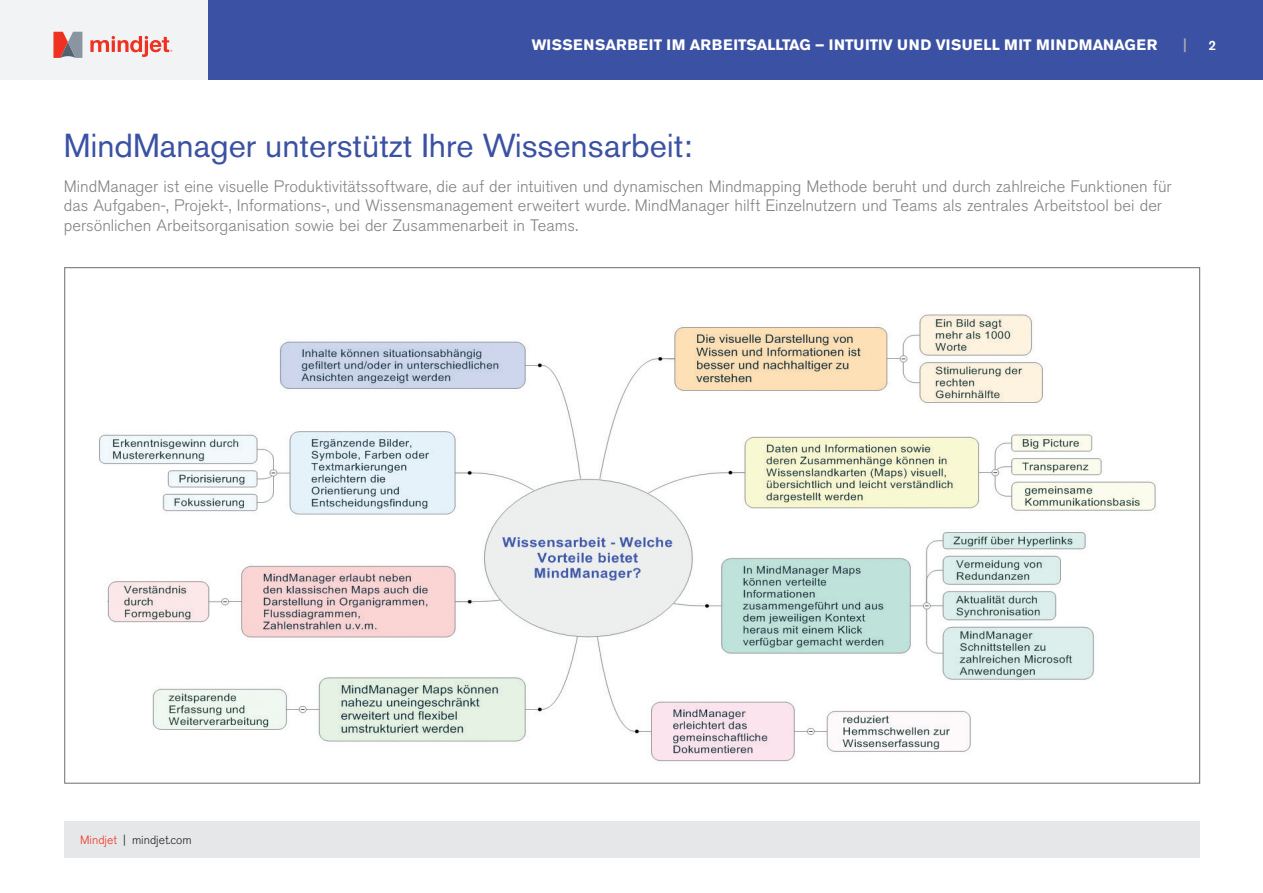
<style>
.page{position:relative;width:1263px;height:893px;background:#fff}
.page>*{position:absolute;margin:0;border:0;box-sizing:border-box;transform-origin:0 0}
.t1{font:33px "Akzidenz Grotesk BE";color:#3b51a3}
.t2{font:300 16.5px/19.5px "Akzidenz Grotesk BE";color:#808285}
.t3{font:700 15px "Akzidenz Grotesk BE";letter-spacing:.02em;color:#fff}
.t4{font:500 15px "Akzidenz Grotesk BE";color:#a8a9ad}
.t5{font:500 13.5px "Akzidenz Grotesk BE";color:#fff}
.t6{font:300 12px "Akzidenz Grotesk BE";color:#231f20}
.s1{color:#ef3122}
</style>
<div class="page">
<div style="left:0;top:0;width:1263px;height:79px;background:#3b51a3"></div>
<div style="left:0;top:0;width:208px;height:79px;background:#f2f3f4"></div>
<svg style="left:53px;top:32px;width:29px;height:26px"></svg>
<svg style="left:90px;top:36px;width:82px;height:21px"></svg>
<div style="left:64px;top:821px;width:1135px;height:37px;background:#e6e7e9"></div>
<img style="left:99px;top:314px;width:1057px;height:448px">
<p class="t3" style="left:532px;top:36px;width:627px">WISSENSARBEIT IM ARBEITSALLTAG – INTUITIV UND VISUELL MIT MINDMANAGER</p>
<p class="t4" style="left:1183px;top:36px;width:5px">|</p>
<p class="t5" style="left:1208px;top:37px;width:9px">2</p>
<h1 class="t1" style="left:64px;top:125px;width:630px">MindManager unterstützt Ihre Wissensarbeit:</h1>
<p class="t2" style="left:64px;top:177px;width:1109px">MindManager ist eine visuelle Produktivitätssoftware, die auf der intuitiven und dynamischen Mindmapping Methode beruht und durch zahlreiche Funktionen für das Aufgaben-, Projekt-, Informations-, und Wissensmanagement erweitert wurde. MindManager hilft Einzelnutzern und Teams als zentrales Arbeitstool bei der persönlichen Arbeitsorganisation sowie bei der Zusammenarbeit in Teams.</p>
<p class="t6" style="left:80px;top:833px;width:113px"><span class="s1">Mindjet</span> | mindjet.com</p>
</div>
